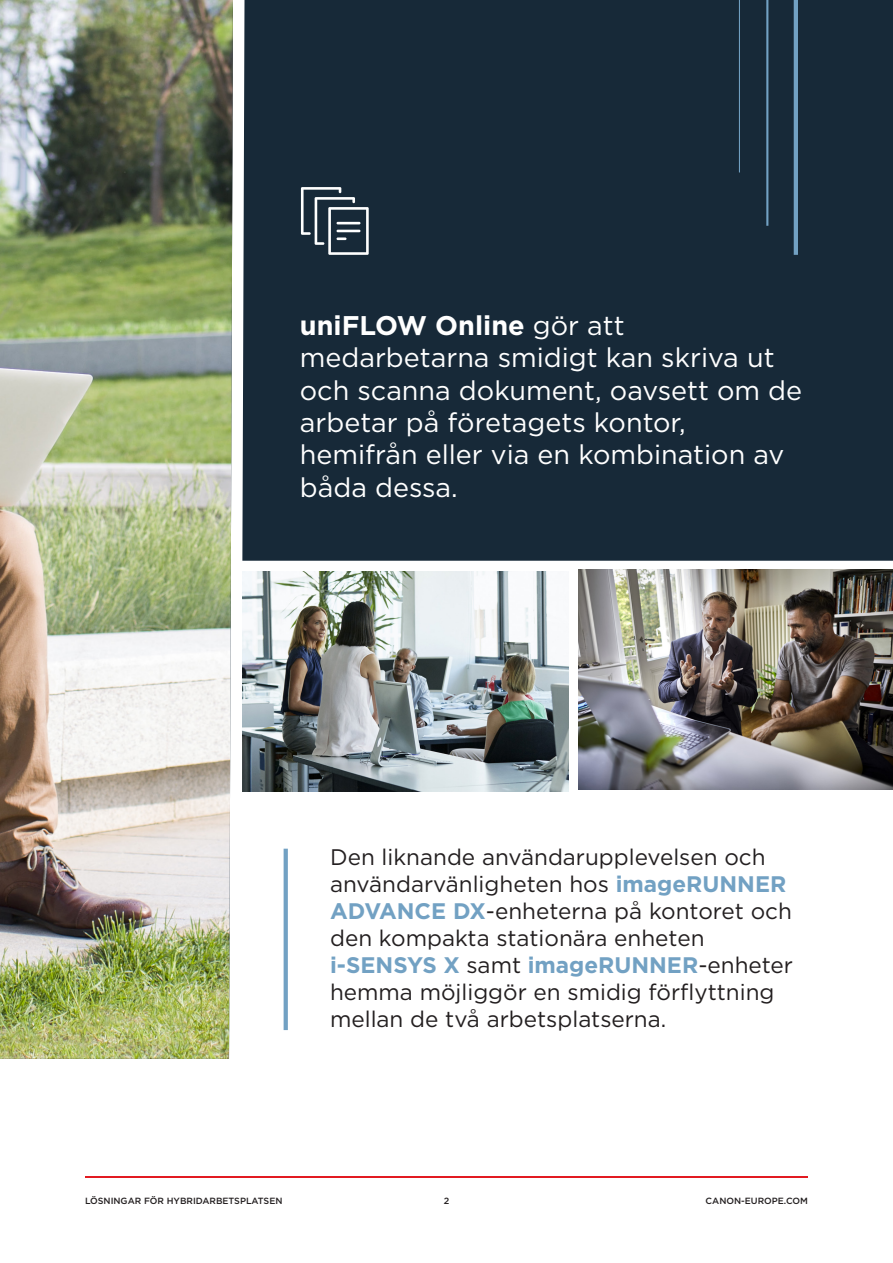
<style>
.page{position:relative;width:893px;height:1263px;background:#fff}
.page>*{position:absolute;margin:0;border:0;box-sizing:border-box;transform-origin:0 0}
.t1{font:27px/32.4px "Gotham";color:#fff}
.t2{font:22.5px/27px "Gotham";color:#231f20}
.t3{font:500 9px "Gotham";color:#231f20}
.s1{font-weight:700}
.s2{font-weight:700;color:#72a1c3}
</style>
<div class="page">
<hr style="left:85px;top:1176px;width:723px;height:2px;background:#e21a21">
<img style="left:578px;top:569px;width:315px;height:220px">
<img style="left:242px;top:572px;width:326px;height:220px">
<img style="left:0;top:0;width:233px;height:1059px">
<div style="left:242px;top:0;width:651px;height:561px;background:#172938"></div>
<svg style="left:284px;top:849px;width:4px;height:181px"></svg>
<svg style="left:301px;top:187px;width:68px;height:68px"></svg>
<hr style="left:766px;top:0;width:2px;height:226px;background:#72a1c3">
<hr style="left:794px;top:0;width:4px;height:255px;background:#72a1c3">
<hr style="left:739px;top:0;width:1px;height:172px;background:#72a1c3">
<p class="t1" style="left:300px;top:308px;width:504px"><span class="s1">uniFLOW Online</span> gör att medarbetarna smidigt kan skriva ut och scanna dokument, oavsett om de arbetar på företagets kontor, hemifrån eller via en kombination av båda dessa.</p>
<p class="t2" style="left:330px;top:843px;width:464px">Den liknande användarupplevelsen och användarvänligheten hos <span class="s2">imageRUNNER ADVANCE DX</span>-enheterna på kontoret och den kompakta stationära enheten <span class="s2">i-SENSYS X</span> samt <span class="s2">imageRUNNER</span>-enheter hemma möjliggör en smidig förflyttning mellan de två arbetsplatserna.</p>
<p class="t3" style="left:85px;top:1195px;width:199px">LÖSNINGAR FÖR HYBRIDARBETSPLATSEN</p>
<p class="t3" style="left:444px;top:1195px;width:7px">2</p>
<p class="t3" style="left:706px;top:1195px;width:104px">CANON-EUROPE.COM</p>
</div>
